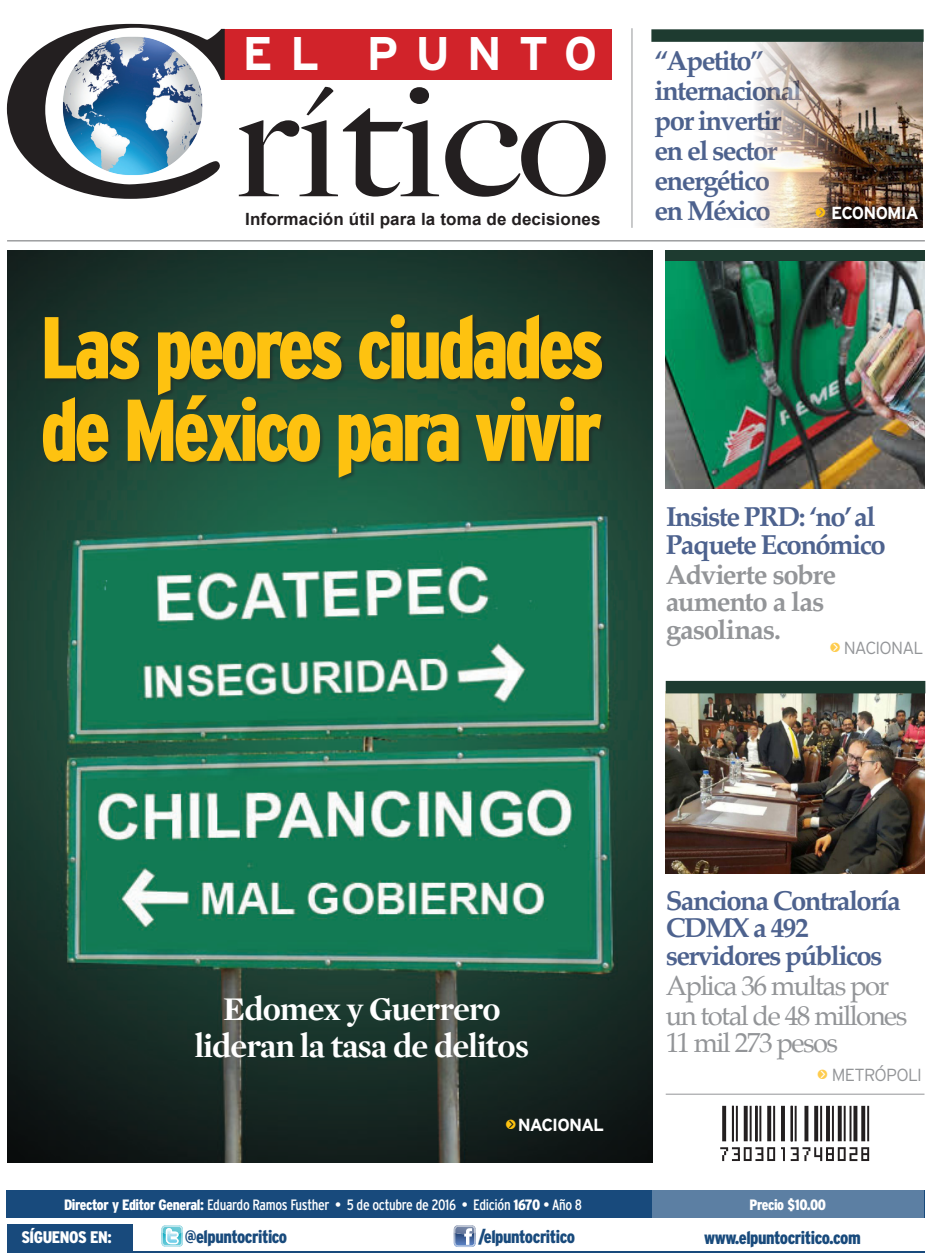
<style>
.page{position:relative;width:932px;height:1258px;background:#fff}
.page>*{position:absolute;margin:0;border:0;box-sizing:border-box;transform-origin:0 0}
.Titulo-Blanco{font:900 condensed 87.5px/82.5px "Interstate";letter-spacing:-.05em;color:#fec210;scale:.93 1}
.TextoIndentado{font:700 47.12px "Interstate";letter-spacing:.355em;color:#fff}
.Hard2Texto{font:700 33.75px "Mercury Display";letter-spacing:-.02em;color:#fff}
.Hard2Texto-2{font:700 27.5px/27.5px "Palatino";letter-spacing:-.06em;color:#4d628e}
.Hard2Texto-3{font:27.5px/27.5px "Palatino";letter-spacing:-.06em;color:#939598}
.Hard2Texto-4{font:700 27.5px/27.5px "Palatino";letter-spacing:-.04em;color:#939598}
.Hard1_Texto{font:900 condensed 18px "Interstate";letter-spacing:-.025em;color:#184a7c}
.Hard2Texto-5{font:300 17.5px "Interstate";letter-spacing:-.045em;color:#939598}
.Hard2Texto-6{font:700 17.5px "Interstate";letter-spacing:-.055em;color:#fff}
.Hard1_Titulo{font:700 16.88px "Arial";letter-spacing:.005em;color:#231f20}
.Hard1_Texto-2{font:900 condensed 16.75px "Interstate";letter-spacing:-.025em;color:#fff}
.TituloSecundario{font:condensed 15px "Interstate";letter-spacing:-.02em;color:#fff}
.TituloSecundario-2{font:900 condensed 15px "Interstate";letter-spacing:-.025em;color:#fff}
.s1{font-family:"KG Arrows";font-weight:400;color:#fec210}
.s2{font-family:"KG Arrows";font-weight:400;color:#fecc4e}
.s3{font-weight:900}
.s4{color:#184a7c}
</style>
<div class="page">
<img style="left:756px;top:42px;width:166px;height:185px">
<img style="left:666px;top:261px;width:259px;height:227px">
<img style="left:7px;top:250px;width:645px;height:913px">
<hr style="left:7px;top:241px;width:918px;height:1px;background:#6c6d70">
<div style="left:222px;top:29px;width:389px;height:50px;background:#d1232a"></div>
<svg style="left:7px;top:24px;width:218px;height:175px"></svg>
<svg style="left:239px;top:87px;width:367px;height:110px"></svg>
<svg style="left:720px;top:1106px;width:149px;height:55px"></svg>
<div style="left:651px;top:29px;width:273px;height:13px;background:#1e3b30"></div>
<hr style="left:666px;top:1094px;width:258px;height:1px;background:#939598">
<hr style="left:632px;top:28px;width:1px;height:200px;background:#939598">
<div style="left:44px;top:314px;width:563px;height:168px;background:#231f20;opacity:.45"></div>
<img style="left:666px;top:693px;width:259px;height:180px">
<div style="left:666px;top:681px;width:259px;height:12px;background:#1e3b30"></div>
<div style="left:666px;top:251px;width:259px;height:10px;background:#1e3b30"></div>
<svg style="left:454px;top:1225px;width:22px;height:22px"></svg>
<div style="left:7px;top:1225px;width:126px;height:27px;background:#184a7c"></div>
<svg style="left:161px;top:1225px;width:22px;height:22px"></svg>
<hr style="left:7px;top:1251px;width:917px;height:1px;background:#184a7c">
<div style="left:7px;top:1190px;width:918px;height:28px;background:#184a7c"></div>
<div style="left:652px;top:1190px;width:272px;height:28px;background:#5c7fa3"></div>
<p class="TextoIndentado" style="left:243px;top:27px;width:356px">EL PUNTO</p>
<p class="Hard2Texto-2" style="left:654px;top:47px;width:111px">“Apetito”</p>
<p class="Hard2Texto-2" style="left:654px;top:77px;width:149px">internacional</p>
<p class="Hard2Texto-2" style="left:654px;top:107px;width:129px">por invertir</p>
<p class="Hard2Texto-2" style="left:654px;top:137px;width:125px">en el sector</p>
<p class="Hard2Texto-2" style="left:654px;top:167px;width:117px">energético</p>
<p class="Hard2Texto-2" style="left:654px;top:197px;width:118px">en México</p>
<p class="Hard1_Titulo" style="left:245px;top:208px;width:357px">Información útil para la toma de decisiones</p>
<p class="Hard2Texto-6" style="left:815px;top:203px;width:105px"><span class="s1">u</span> ECONOMIA</p>
<p class="Titulo-Blanco" style="left:41px;top:306px;width:608px">Las peores ciudades de México para vivir</p>
<p class="Hard2Texto-2" style="left:666px;top:502px;width:221px">Insiste PRD: ‘no’ al<br>Paquete Económico</p>
<p class="Hard2Texto-4" style="left:666px;top:560px;width:172px">Advierte sobre aumento a las gasolinas.</p>
<p class="Hard2Texto-5" style="left:830px;top:638px;width:95px"><span class="s2">u</span> NACIONAL</p>
<p class="Hard2Texto" style="left:223px;top:984px;width:279px">Edomex y Guerrero</p>
<p class="Hard2Texto" style="left:195px;top:1021px;width:336px">lideran la tasa de delitos</p>
<p class="Hard2Texto-6" style="left:506px;top:1115px;width:100px"><span class="s1">u</span>NACIONAL</p>
<p class="Hard2Texto-2" style="left:666px;top:886px;width:237px">Sanciona Contraloría<br>CDMX a 492 servidores públicos</p>
<p class="Hard2Texto-3" style="left:666px;top:971px;width:225px">Aplica 36 multas por</p>
<p class="Hard2Texto-3" style="left:666px;top:1001px;width:243px">un total de 48 millones<br>11 mil 273 pesos</p>
<p class="Hard2Texto-5" style="left:817px;top:1065px;width:106px"><span class="s2">u</span> METRÓPOLI</p>
<p class="TituloSecundario" style="left:64px;top:1196px;width:520px"><span class="s3">Director y Editor General:</span> Eduardo Ramos Fusther • 5 de octubre de 2016 • Edición <span class="s3">1670</span> • Año 8</p>
<p class="TituloSecundario-2" style="left:749px;top:1196px;width:78px">Precio $10.00</p>
<p class="Hard1_Texto-2" style="left:21px;top:1228px;width:96px">SÍGUENOS EN:<span class="s4">:</span></p>
<p class="Hard1_Texto" style="left:185px;top:1227px;width:104px">@elpuntocritico</p>
<p class="Hard1_Texto" style="left:478px;top:1227px;width:98px">/elpuntocritico</p>
<p class="Hard1_Texto" style="left:704px;top:1227px;width:158px">www.elpuntocritico.com</p>
</div>
